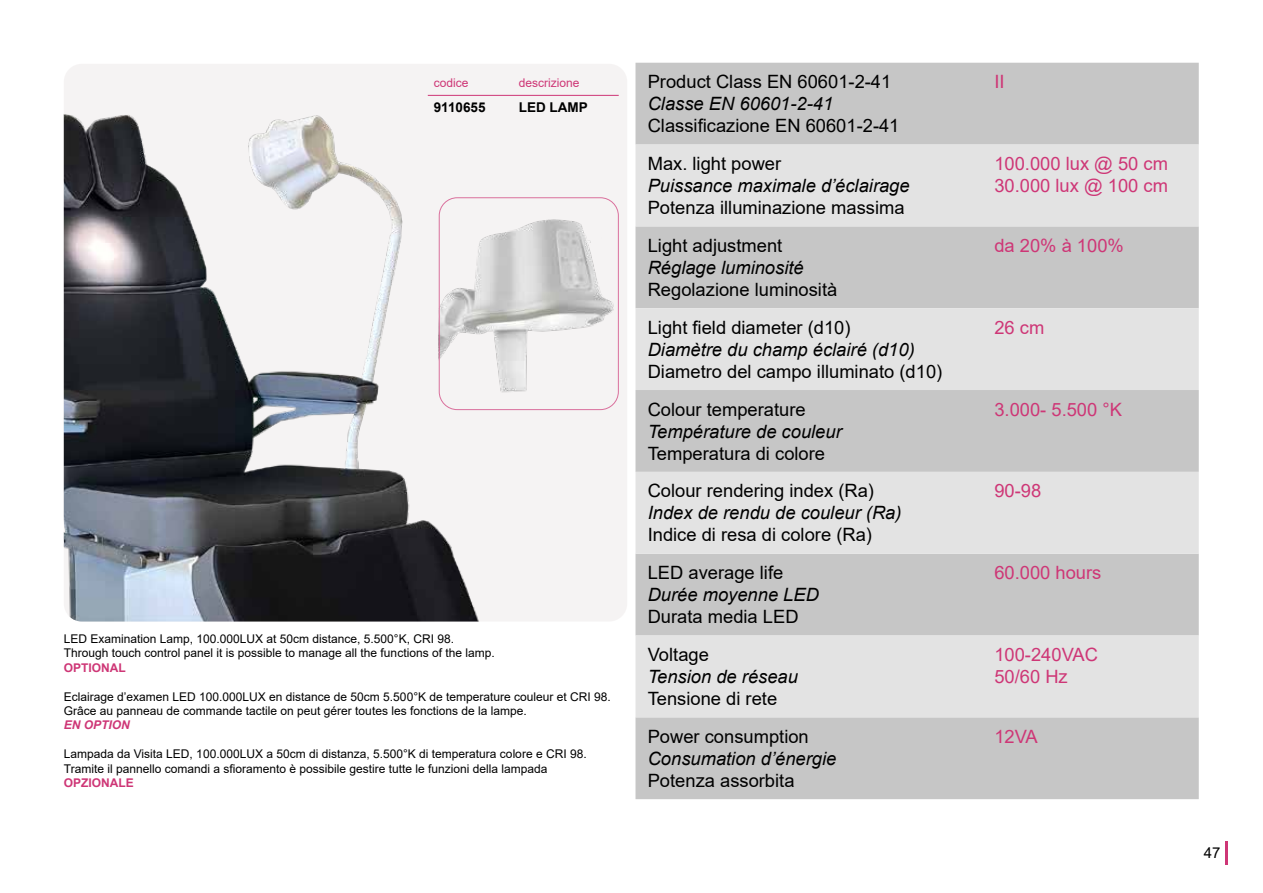
<style>
.page{position:relative;width:1263px;height:893px;background:#fff}
.page>*{position:absolute;margin:0;border:0;box-sizing:border-box;transform-origin:0 0}
.t1{font:18.3px "Arial";color:#000}
.t2{font:italic 18.3px "Arial";color:#000}
.t3{font:18.3px/22px "Arial";color:#ce3676}
.t4{font:15px "Arial";color:#000}
.t5{font:700 13.5px "Arial";color:#000}
.t6{font:12px/14.4px "Arial";color:#000}
.t7{font:700 12px "Arial";color:#ce3676}
.t8{font:12px "Arial";color:#ce3676}
.t9{font:italic 700 12px "Arial";color:#ce3676}
</style>
<div class="page">
<img style="left:64px;top:64px;width:563px;height:557px">
<hr style="left:428px;top:95px;width:191px;height:1px;background:#ce3676">
<div style="left:635px;top:63px;width:564px;height:736px;background:#c6c6c6"></div>
<svg style="left:635px;top:145px;width:564px;height:572px;fill:#e3e3e3"></svg>
<img style="left:439px;top:207px;width:199px;height:194px">
<div style="left:439px;top:197px;width:180px;height:213px;border:1px solid #ce3676;border-radius:18px"></div>
<hr style="left:1225px;top:841px;width:3px;height:23px;background:#ce3676">
<p class="t8" style="left:434px;top:75px;width:36px">codice</p>
<p class="t8" style="left:519px;top:75px;width:62px">descrizione</p>
<p class="t5" style="left:434px;top:97px;width:53px">9110655</p>
<p class="t5" style="left:519px;top:97px;width:70px">LED LAMP</p>
<p class="t6" style="left:64px;top:631px;width:432px">LED Examination Lamp, 100.000LUX at 50cm distance, 5.500°K, CRI 98.<br>Through touch control panel it is possible to manage all the functions of the lamp.</p>
<p class="t7" style="left:64px;top:659px;width:64px">OPTIONAL</p>
<p class="t6" style="left:64px;top:689px;width:549px">Eclairage d’examen LED 100.000LUX en distance de 50cm 5.500°K de temperature couleur et CRI 98.<br>Grâce au panneau de commande tactile on peut gérer toutes les fonctions de la lampe.</p>
<p class="t9" style="left:64px;top:717px;width:68px">EN OPTION</p>
<p class="t6" style="left:64px;top:747px;width:524px">Lampada da Visita LED, 100.000LUX a 50cm di distanza, 5.500°K di temperatura colore e CRI 98.<br>Tramite il pannello comandi a sfioramento è possibile gestire tutte le funzioni della lampada</p>
<p class="t7" style="left:64px;top:774px;width:72px">OPZIONALE</p>
<h1 class="t1" style="left:648px;top:69px;width:245px">Product Class EN 60601-2-41</h1>
<h1 class="t2" style="left:648px;top:92px;width:187px">Classe EN 60601-2-41</h1>
<h1 class="t1" style="left:648px;top:113px;width:253px">Classificazione EN 60601-2-41</h1>
<h1 class="t1" style="left:648px;top:151px;width:135px">Max. light power</h1>
<h1 class="t2" style="left:648px;top:174px;width:263px">Puissance maximale d’éclairage</h1>
<h1 class="t1" style="left:648px;top:195px;width:258px">Potenza illuminazione massima</h1>
<h1 class="t1" style="left:648px;top:233px;width:136px">Light adjustment</h1>
<h1 class="t2" style="left:648px;top:256px;width:157px">Réglage luminosité</h1>
<h1 class="t1" style="left:648px;top:277px;width:191px">Regolazione luminosità</h1>
<h1 class="t1" style="left:648px;top:315px;width:204px">Light field diameter (d10)</h1>
<h1 class="t2" style="left:648px;top:337px;width:269px">Diamètre du champ éclairé (d10)</h1>
<h1 class="t1" style="left:648px;top:359px;width:296px">Diametro del campo illuminato (d10)</h1>
<h1 class="t1" style="left:648px;top:397px;width:159px">Colour temperature</h1>
<h1 class="t2" style="left:648px;top:419px;width:196px">Température de couleur</h1>
<h1 class="t1" style="left:648px;top:441px;width:179px">Temperatura di colore</h1>
<h1 class="t1" style="left:648px;top:478px;width:228px">Colour rendering index (Ra)</h1>
<h1 class="t2" style="left:648px;top:501px;width:255px">Index de rendu de couleur (Ra)</h1>
<h1 class="t1" style="left:648px;top:522px;width:226px">Indice di resa di colore (Ra)</h1>
<h1 class="t1" style="left:648px;top:560px;width:137px">LED average life</h1>
<h1 class="t2" style="left:648px;top:583px;width:173px">Durée moyenne LED</h1>
<h1 class="t1" style="left:648px;top:604px;width:152px">Durata media LED</h1>
<h1 class="t1" style="left:648px;top:642px;width:63px">Voltage</h1>
<h1 class="t2" style="left:648px;top:665px;width:152px">Tension de réseau</h1>
<h1 class="t1" style="left:648px;top:686px;width:131px">Tensione di rete</h1>
<h1 class="t1" style="left:648px;top:724px;width:163px">Power consumption</h1>
<h1 class="t2" style="left:648px;top:747px;width:190px">Consumation d’énergie</h1>
<h1 class="t1" style="left:648px;top:768px;width:148px">Potenza assorbita</h1>
<h1 class="t3" style="left:994px;top:71px;width:12px">II</h1>
<h1 class="t3" style="left:994px;top:153px;width:175px">100.000 lux @ 50 cm<br>30.000 lux @ 100 cm</h1>
<h1 class="t3" style="left:994px;top:234px;width:131px">da 20% à 100%</h1>
<h1 class="t3" style="left:994px;top:316px;width:51px">26 cm</h1>
<h1 class="t3" style="left:994px;top:398px;width:129px">3.000- 5.500 °K</h1>
<h1 class="t3" style="left:994px;top:480px;width:48px">90-98</h1>
<h1 class="t3" style="left:994px;top:562px;width:109px">60.000 hours</h1>
<h1 class="t3" style="left:994px;top:643px;width:105px">100-240VAC<br>50/60 Hz</h1>
<h1 class="t3" style="left:994px;top:725px;width:45px">12VA</h1>
<p class="t4" style="left:1204px;top:842px;width:18px">47</p>
</div>
